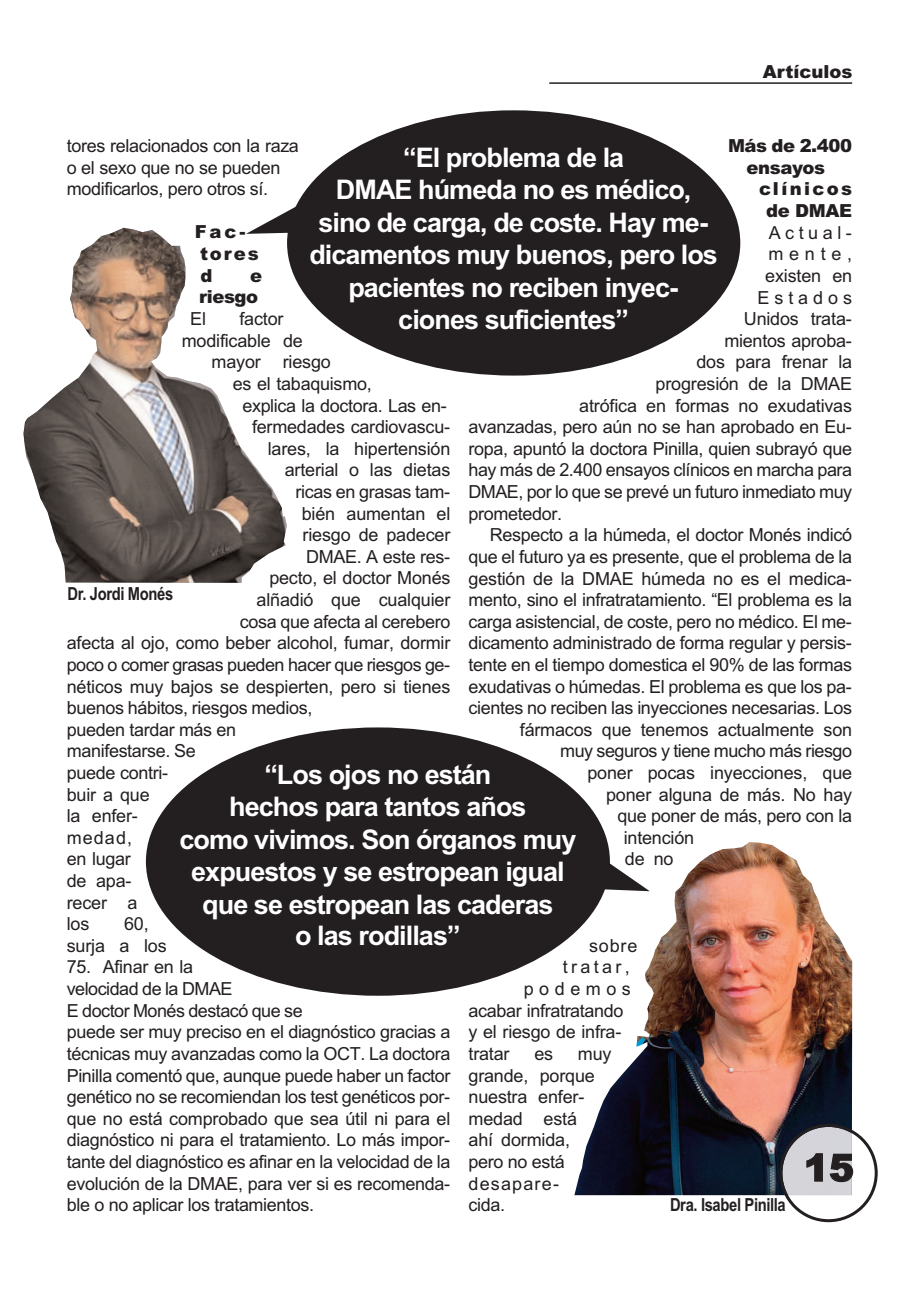
<style>
.page{position:relative;width:919px;height:1289px;background:#fff}
.page>*{position:absolute;margin:0;border:0;box-sizing:border-box;transform-origin:0 0}
.t1{font:900 37.5px "Arial";color:#231f20}
.t2{font:700 27px/32.2px "Arial";letter-spacing:-.035em;color:#fff;text-align:center}
.t3{font:18px/21.6px "Arial";letter-spacing:-.02em;color:#231f20}
.t4{font:700 18px "Arial Narrow";letter-spacing:-.02em;color:#231f20}
.t5{font:900 18px/21.6px "Arial";letter-spacing:-.02em;color:#231f20;text-align:center}
.t6{font:900 18px/21.6px "Arial";color:#231f20;text-align:right}
.t7{font:900 18px/21.8px "Arial";letter-spacing:.13em;color:#231f20;text-align:center}
.t8{font:900 18px/21.6px "Arial";letter-spacing:.11em;color:#231f20}
.t9{font:18px "Arial";letter-spacing:.275em;color:#231f20}
.t10{font:18px "Arial";letter-spacing:.305em;color:#231f20}
</style>
<div class="page">
<hr style="left:549px;top:82px;width:303px;height:2px;background:#231f20">
<img style="left:574px;top:842px;width:278px;height:353px">
<img style="left:23px;top:228px;width:264px;height:355px">
<div style="left:146px;top:727px;width:464px;height:268px;background:#231f20;border-radius:50%"></div>
<div style="left:287px;top:110px;width:453px;height:265px;background:#231f20;border-radius:50%"></div>
<svg style="left:246px;top:206px;width:50px;height:28px"></svg>
<svg style="left:604px;top:858px;width:45px;height:33px"></svg>
<svg style="left:779px;top:1123px;width:98px;height:99px"></svg>
<p class="t6" style="left:762px;top:61px;width:91px">Artículos</p>
<p class="t5" style="left:728px;top:135px;width:126px">Más de 2.400 ensayos</p>
<p class="t7" style="left:759px;top:178px;width:95px">clínicos de DMAE</p>
<p class="t3" style="left:768px;top:222px;width:84px">Actual-</p>
<p class="t3" style="left:768px;top:243px;width:85px">mente,</p>
<p class="t3" style="left:765px;top:265px;width:88px">existen en</p>
<p class="t9" style="left:757px;top:287px;width:96px">Estados</p>
<p class="t3" style="left:743px;top:308px;width:109px">Unidos trata-</p>
<p class="t3" style="left:724px;top:330px;width:129px">mientos aproba-</p>
<p class="t3" style="left:696px;top:351px;width:157px">dos para frenar la</p>
<p class="t3" style="left:655px;top:373px;width:198px">progresión de la DMAE</p>
<p class="t3" style="left:579px;top:394px;width:274px">atrófica en formas no exudativas</p>
<p class="t3" style="left:468px;top:416px;width:385px">avanzadas, pero aún no se han aprobado en Eu-</p>
<p class="t3" style="left:468px;top:438px;width:385px">ropa, apuntó la doctora Pinilla, quien subrayó que</p>
<p class="t3" style="left:468px;top:459px;width:385px">hay más de 2.400 ensayos clínicos en marcha para</p>
<p class="t3" style="left:468px;top:481px;width:385px">DMAE, por lo que se prevé un futuro inmediato muy</p>
<p class="t3" style="left:468px;top:502px;width:95px">prometedor.</p>
<p class="t3" style="left:489px;top:524px;width:364px">Respecto a la húmeda, el doctor Monés indicó</p>
<p class="t3" style="left:468px;top:546px;width:385px">que el futuro ya es presente, que el problema de la</p>
<p class="t3" style="left:468px;top:567px;width:385px">gestión de la DMAE húmeda no es el medica-</p>
<p class="t3" style="left:468px;top:589px;width:385px">mento, sino el infratratamiento. “El problema es la</p>
<p class="t3" style="left:468px;top:610px;width:385px">carga asistencial, de coste, pero no médico. El me-</p>
<p class="t3" style="left:468px;top:632px;width:385px">dicamento administrado de forma regular y persis-</p>
<p class="t3" style="left:468px;top:654px;width:385px">tente en el tiempo domestica el 90% de las formas</p>
<p class="t3" style="left:468px;top:675px;width:385px">exudativas o húmedas. El problema es que los pa-</p>
<p class="t3" style="left:468px;top:697px;width:385px">cientes no reciben las inyecciones necesarias. Los</p>
<p class="t3" style="left:520px;top:718px;width:334px">fármacos que tenemos actualmente son</p>
<p class="t3" style="left:560px;top:740px;width:293px">muy seguros y tiene mucho más riesgo</p>
<p class="t3" style="left:587px;top:762px;width:266px">poner pocas inyecciones, que</p>
<p class="t3" style="left:606px;top:783px;width:247px">poner alguna de más. No hay</p>
<p class="t3" style="left:617px;top:805px;width:236px">que poner de más, pero con la</p>
<p class="t3" style="left:623px;top:826px;width:72px">intención</p>
<p class="t3" style="left:625px;top:848px;width:50px">de no</p>
<p class="t3" style="left:67px;top:135px;width:234px">tores relacionados con la raza o el sexo que no se pueden modificarlos, pero otros sí.</p>
<p class="t8" style="left:195px;top:221px;width:66px">Fac&shy;tores d</p>
<h2 class="t2" style="left:309px;top:141px;width:410px">“El problema de la<br>DMAE húmeda no es médico, sino de carga, de coste. Hay me&shy;dicamentos muy buenos, pero los pacientes no reciben inyec&shy;ciones suficientes”</h2>
<p class="t6" style="left:199px;top:265px;width:65px">e riesgo</p>
<p class="t3" style="left:190px;top:308px;width:17px">El</p>
<p class="t3" style="left:239px;top:308px;width:46px">factor</p>
<p class="t3" style="left:182px;top:330px;width:123px">modificable de</p>
<p class="t3" style="left:211px;top:351px;width:121px">mayor riesgo</p>
<p class="t3" style="left:233px;top:373px;width:141px">es el tabaquismo,</p>
<p class="t3" style="left:242px;top:394px;width:206px">explica la doctora. Las en-</p>
<p class="t3" style="left:252px;top:416px;width:199px">fermedades cardiovascu-</p>
<p class="t3" style="left:268px;top:438px;width:184px">lares, la hipertensión</p>
<p class="t3" style="left:285px;top:459px;width:167px">arterial o las dietas</p>
<p class="t3" style="left:295px;top:481px;width:156px">ricas en grasas tam-</p>
<p class="t3" style="left:302px;top:502px;width:150px">bién aumentan el</p>
<p class="t3" style="left:302px;top:524px;width:149px">riesgo de padecer</p>
<p class="t3" style="left:306px;top:546px;width:145px">DMAE. A este res-</p>
<p class="t3" style="left:269px;top:567px;width:183px">pecto, el doctor Monés</p>
<p class="t3" style="left:256px;top:589px;width:195px">alñadió que cualquier</p>
<p class="t3" style="left:240px;top:610px;width:212px">cosa que afecta al cerebero</p>
<p class="t3" style="left:67px;top:632px;width:385px">afecta al ojo, como beber alcohol, fumar, dormir</p>
<p class="t3" style="left:67px;top:654px;width:385px">poco o comer grasas pueden hacer que riesgos ge-</p>
<p class="t3" style="left:67px;top:675px;width:385px">néticos muy bajos se despierten, pero si tienes</p>
<p class="t3" style="left:67px;top:697px;width:247px">buenos hábitos, riesgos medios,</p>
<p class="t3" style="left:67px;top:718px;width:171px">pueden tardar más en</p>
<p class="t3" style="left:67px;top:740px;width:130px">manifestarse. Se</p>
<p class="t3" style="left:67px;top:762px;width:103px">puede contri-</p>
<p class="t3" style="left:67px;top:783px;width:84px">buir a que</p>
<p class="t3" style="left:67px;top:805px;width:73px">la enfer-</p>
<p class="t3" style="left:67px;top:826px;width:67px">medad,</p>
<p class="t3" style="left:67px;top:848px;width:66px">en lugar</p>
<p class="t3" style="left:67px;top:870px;width:66px">de apa-</p>
<p class="t3" style="left:67px;top:891px;width:72px">recer a</p>
<p class="t3" style="left:67px;top:913px;width:24px">los</p>
<p class="t4" style="left:68px;top:583px;width:107px">Dr. Jordi Monés</p>
<h2 class="t2" style="left:179px;top:758px;width:398px">“Los ojos no están<br>hechos para tantos años<br>como vivimos. Son órganos muy expuestos y se estropean igual que se estropean las caderas<br>o las rodillas”</h2>
<p class="t3" style="left:67px;top:913px;width:101px;text-indent:57px">60, surja a los</p>
<p class="t3" style="left:67px;top:956px;width:385px">75. Afinar en la<br>velocidad de la DMAE<br>E doctor Monés destacó que se<br>puede ser muy preciso en el diagnóstico gracias a técnicas muy avanzadas como la OCT. La doctora Pinilla comentó que, aunque puede haber un factor genético no se recomiendan los test genéticos por&shy;que no está comprobado que sea útil ni para el diagnóstico ni para el tratamiento. Lo más impor&shy;tante del diagnóstico es afinar en la velocidad de la evolución de la DMAE, para ver si es recomenda&shy;ble o no aplicar los tratamientos.</p>
<p class="t3" style="left:589px;top:934px;width:50px">sobre</p>
<p class="t3" style="left:563px;top:956px;width:68px">tratar,</p>
<p class="t10" style="left:523px;top:978px;width:109px">podemos</p>
<p class="t3" style="left:468px;top:999px;width:156px">acabar infratratando</p>
<p class="t3" style="left:468px;top:1021px;width:154px">y el riesgo de infra-</p>
<p class="t3" style="left:468px;top:1042px;width:43px">tratar</p>
<p class="t3" style="left:534px;top:1042px;width:20px">es</p>
<p class="t3" style="left:468px;top:1042px;width:144px;text-indent:109px">muy grande, porque nuestra enfer&shy;medad está<br>ahí dormida,<br>pero no está desapare-<br>cida.</p>
<h1 class="t1" style="left:803px;top:1146px;width:52px">15</h1>
<p class="t4" style="left:670px;top:1194px;width:117px">Dra. Isabel Pinilla</p>
</div>
